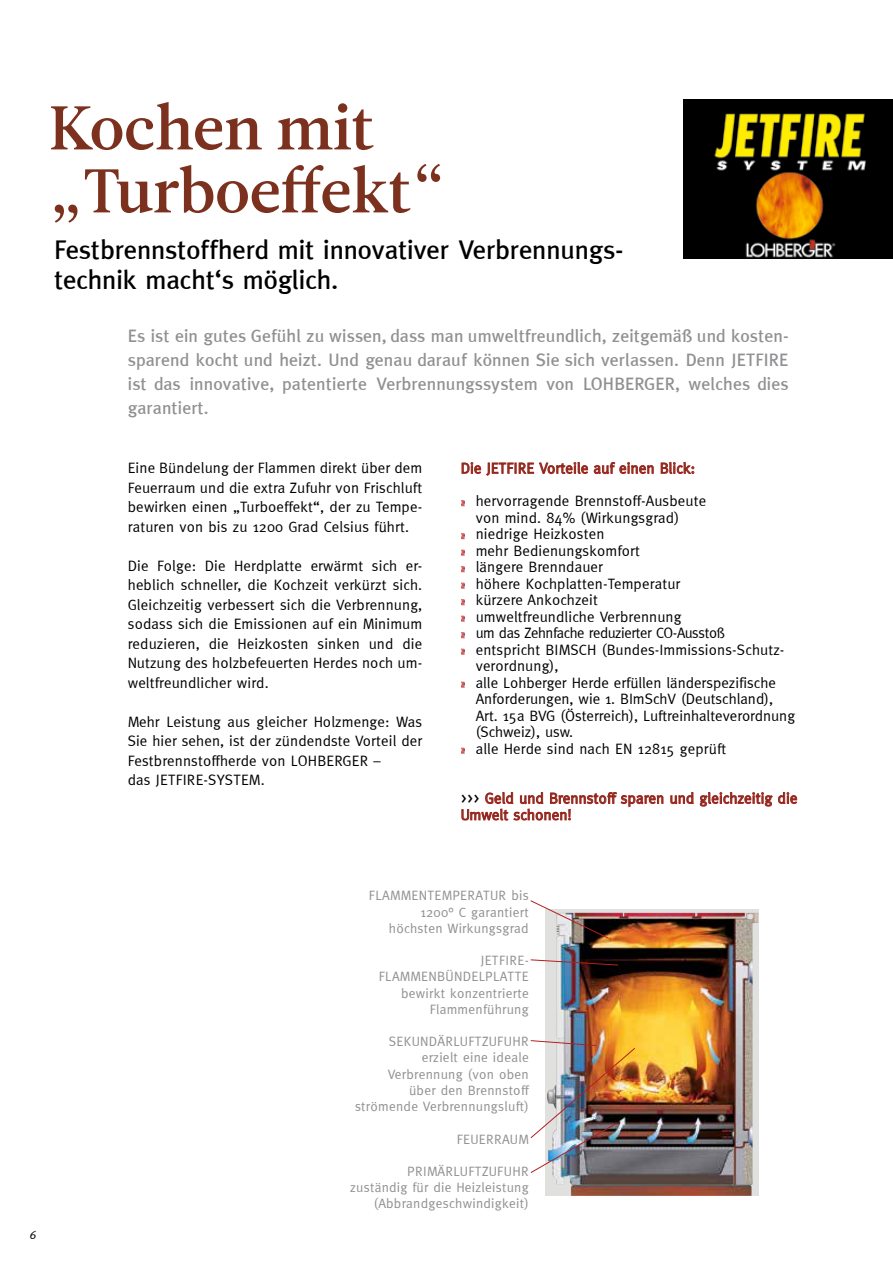
<style>
.page{position:relative;width:893px;height:1263px;background:#fff}
.page>*{position:absolute;margin:0;border:0;box-sizing:border-box;transform-origin:0 0}
.t1{font:61.5px/63px "Leitura News Roman 3";color:#7c311f}
.t2{font:500 27px/30px "Meta";color:#000}
.t3{font:500 18px/24px "Meta";letter-spacing:.01em;color:#908f92;text-align:justify}
.t4{font:15px/16.5px "Meta";letter-spacing:.01em;color:#000;text-align:justify}
.t5{font:15px/16.5px "Meta";letter-spacing:.01em;color:#7c311f}
.t6{font:13.5px/16.2px "Meta";letter-spacing:.02em;color:#908f92;text-align:right}
.t7{font:italic 12px "Meta";color:#000}
.s1{font-weight:500;color:#000}
</style>
<div class="page">
<img style="left:684px;top:99px;width:209px;height:160px">
<img style="left:547px;top:913px;width:211px;height:283px">
<svg style="left:530px;top:900px;width:80px;height:39px"></svg>
<svg style="left:530px;top:959px;width:89px;height:7px"></svg>
<img style="left:530px;top:1040px;width:106px;height:133px">
<svg style="left:461px;top:462px;width:193px;height:14px"></svg>
<svg style="left:660px;top:461px;width:35px;height:13px"></svg>
<svg style="left:461px;top:500px;width:4px;height:6px"></svg>
<svg style="left:461px;top:533px;width:4px;height:6px"></svg>
<svg style="left:461px;top:550px;width:4px;height:6px"></svg>
<svg style="left:461px;top:566px;width:4px;height:6px"></svg>
<svg style="left:461px;top:583px;width:4px;height:6px"></svg>
<svg style="left:461px;top:599px;width:4px;height:6px"></svg>
<svg style="left:461px;top:616px;width:4px;height:6px"></svg>
<svg style="left:461px;top:632px;width:4px;height:6px"></svg>
<svg style="left:461px;top:649px;width:4px;height:6px"></svg>
<svg style="left:461px;top:682px;width:4px;height:6px"></svg>
<svg style="left:461px;top:748px;width:4px;height:6px"></svg>
<svg style="left:670px;top:792px;width:24px;height:13px"></svg>
<svg style="left:700px;top:792px;width:97px;height:15px"></svg>
<svg style="left:461px;top:792px;width:203px;height:29px"></svg>
<h1 class="t1" style="left:49px;top:98px;width:399px">Kochen mit „Turboeffekt“</h1>
<h2 class="t2" style="left:54px;top:234px;width:571px">Festbrennstoffherd mit innovativer Verbrennungs&shy;technik macht‘s möglich.</h2>
<p class="t3" style="left:128px;top:323px;width:662px">Es ist ein gutes Gefühl zu wissen, dass man umweltfreundlich, zeitgemäß und kosten&shy;sparend kocht und heizt. Und genau darauf können Sie sich verlassen. Denn JETFIRE ist das innovative, patentierte Verbrennungssystem von LOHBERGER, welches dies garantiert.</p>
<p class="t4" style="left:128px;top:458px;width:296px;line-height:19.5px">Eine Bündelung der Flammen direkt über dem Feuerraum und die extra Zufuhr von Frischluft bewirken einen „Turboeffekt“, der zu Tempe&shy;raturen von bis zu 1200 Grad Celsius führt.</p>
<p class="t4" style="left:128px;top:556px;width:296px;line-height:19.5px">Die Folge: Die Herdplatte erwärmt sich er&shy;heblich schneller, die Kochzeit verkürzt sich.<br>Gleichzeitig verbessert sich die Verbrennung, sodass sich die Emissionen auf ein Minimum reduzieren, die Heizkosten sinken und die Nutzung des holzbefeuerten Herdes noch um&shy;weltfreundlicher wird.</p>
<p class="t4" style="left:128px;top:712px;width:296px;line-height:19.5px;text-align:left">Mehr Leistung aus gleicher Holzmenge: Was Sie hier sehen, ist der zündendste Vorteil der Festbrennstoffherde von LOHBERGER –<br>das JETFIRE-SYSTEM.</p>
<p class="t5" style="left:461px;top:460px;width:236px">Die JETFIRE Vorteile auf einen Blick:</p>
<p class="t4" style="left:476px;top:493px;width:321px;text-align:left">hervorragende Brennstoff-Ausbeute<br>von mind. 84% (Wirkungsgrad)<br>niedrige Heizkosten<br>mehr Bedienungskomfort<br>längere Brenndauer<br>höhere Kochplatten-Temperatur<br>kürzere Ankochzeit<br>umweltfreundliche Verbrennung<br>um das Zehnfache reduzierter CO-Ausstoß<br>entspricht BIMSCH (Bundes-Immissions-Schutz&shy;verordnung),<br>alle Lohberger Herde erfüllen länderspezifische Anforderungen, wie 1. BImSchV (Deutschland), Art. 15a BVG (Österreich), Luftreinhalteverordnung (Schweiz), usw.<br>alle Herde sind nach EN 12815 geprüft</p>
<p class="t5" style="left:461px;top:790px;width:338px"><span class="s1">&gt;&gt;&gt;</span> Geld und Brennstoff sparen und gleichzeitig die<br>Umwelt schonen!</p>
<p class="t7" style="left:30px;top:1228px;width:8px">6</p>
<p class="t6" style="left:369px;top:887px;width:161px">FLAMMENTEMPERATUR bis<br>1200° C garantiert höchsten Wirkungsgrad</p>
<p class="t6" style="left:379px;top:952px;width:152px">JETFIRE-<br>FLAMMENBÜNDELPLATTE bewirkt konzentrierte<br>Flammenführung</p>
<p class="t6" style="left:355px;top:1033px;width:175px">SEKUNDÄRLUFTZUFUHR erzielt eine ideale<br>Verbrennung (von oben<br>über den Brennstoff strömende Verbrennungsluft)</p>
<p class="t6" style="left:457px;top:1130px;width:74px">FEUERRAUM</p>
<p class="t6" style="left:350px;top:1163px;width:180px">PRIMÄRLUFTZUFUHR zuständig für die Heizleistung (Abbrandgeschwindigkeit)</p>
</div>
